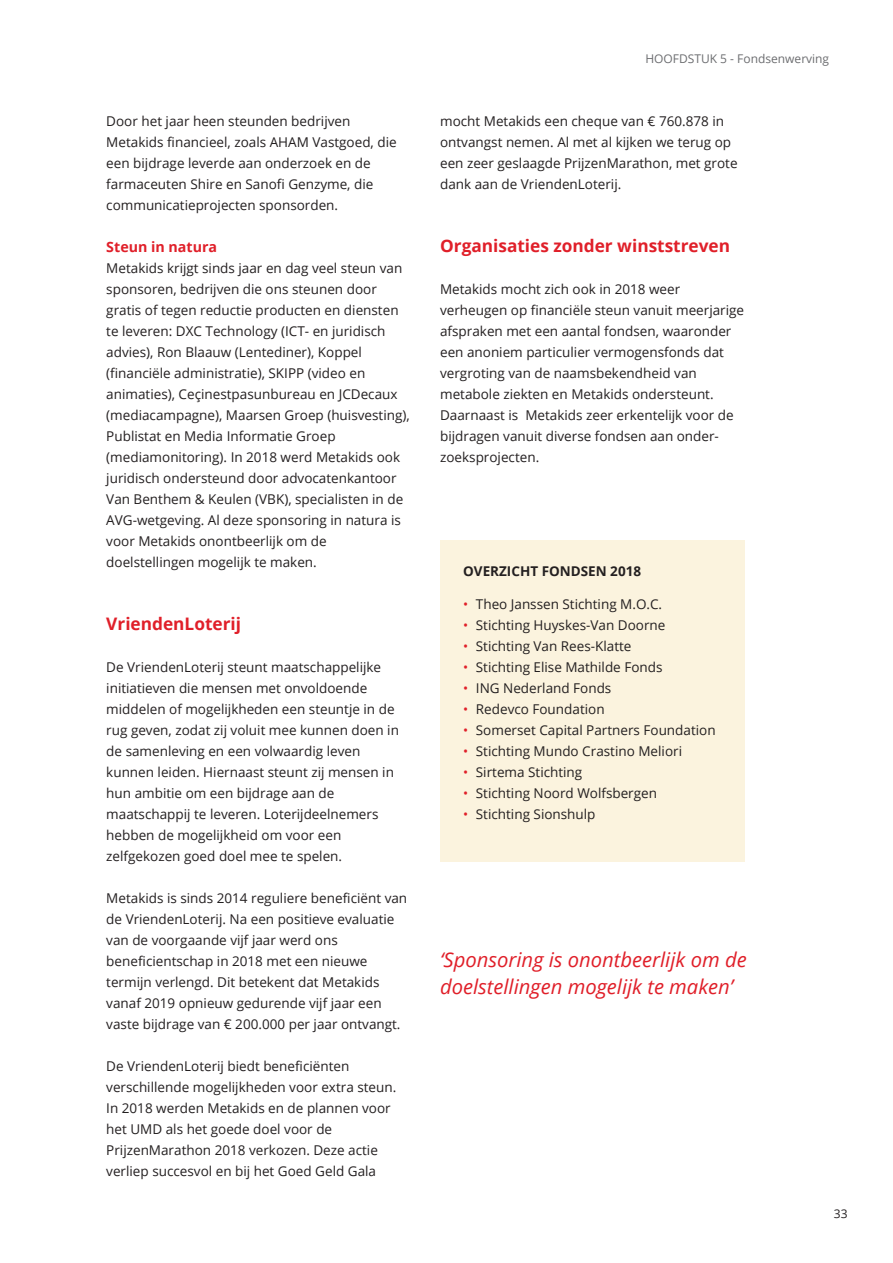
<style>
.page{position:relative;width:893px;height:1263px;background:#fff}
.page>*{position:absolute;margin:0;border:0;box-sizing:border-box;transform-origin:0 0}
.t1{font:italic 20.25px/27px "Open Sans";color:#e01f29}
.t2{font:700 17.25px "Open Sans";color:#e01f29}
.t3{font:700 14.25px "Open Sans";color:#e01f29}
.t4{font:13.5px/21px "Open Sans";color:#231f20}
.t5{font:700 13.5px "Open Sans";color:#231f20}
.t6{font:12px "Open Sans";color:#6c6d70}
.t7{font:12px "Open Sans";color:#231f20}
.s1{color:#e01f29}
</style>
<div class="page">
<div style="left:440px;top:540px;width:304px;height:321px;background:#fbf3de"></div>
<p class="t4" style="left:106px;top:110px;width:292px">Door het jaar heen steunden bedrijven Metakids financieel, zoals AHAM Vastgoed, die een bijdrage leverde aan onderzoek en de farmaceuten Shire en Sanofi Genzyme, die communicatieprojecten sponsorden.</p>
<p class="t3" style="left:106px;top:237px;width:112px">Steun in natura</p>
<p class="t4" style="left:106px;top:257px;width:305px">Metakids krijgt sinds jaar en dag veel steun van sponsoren, bedrijven die ons steunen door gratis of tegen reductie producten en diensten te leveren: DXC Technology (ICT- en juridisch advies), Ron Blaauw (Lentediner), Koppel (financiële administratie), SKIPP (video en animaties), Ceçinestpasunbureau en JCDecaux (mediacampagne), Maarsen Groep (huisvesting), Publistat en Media Informatie Groep (mediamonitoring). In 2018 werd Metakids ook juridisch ondersteund door advocatenkantoor Van Benthem &amp; Keulen (VBK), specialisten in de AVG-wetgeving. Al deze sponsoring in natura is voor Metakids onontbeerlijk om de doelstellingen mogelijk te maken.</p>
<p class="t2" style="left:106px;top:612px;width:136px">VriendenLoterij</p>
<p class="t4" style="left:106px;top:656px;width:294px">De VriendenLoterij steunt maatschappelijke initiatieven die mensen met onvoldoende middelen of mogelijkheden een steuntje in de rug geven, zodat zij voluit mee kunnen doen in de samenleving en een volwaardig leven kunnen leiden. Hiernaast steunt zij mensen in hun ambitie om een bijdrage aan de maatschappij te leveren. Loterijdeelnemers hebben de mogelijkheid om voor een zelfgekozen goed doel mee te spelen.</p>
<p class="t4" style="left:106px;top:887px;width:302px">Metakids is sinds 2014 reguliere beneficiënt van de VriendenLoterij. Na een positieve evaluatie van de voorgaande vijf jaar werd ons beneficientschap in 2018 met een nieuwe termijn verlengd. Dit betekent dat Metakids vanaf 2019 opnieuw gedurende vijf jaar een vaste bijdrage van € 200.000 per jaar ontvangt.</p>
<p class="t4" style="left:106px;top:1055px;width:291px">De VriendenLoterij biedt beneficiënten verschillende mogelijkheden voor extra steun.<br>In 2018 werden Metakids en de plannen voor het UMD als het goede doel voor de PrijzenMarathon 2018 verkozen. Deze actie verliep succesvol en bij het Goed Geld Gala</p>
<p class="t6" style="left:645px;top:50px;width:185px">HOOFDSTUK 5 - Fondsenwerving</p>
<p class="t4" style="left:440px;top:110px;width:299px">mocht Metakids een cheque van € 760.878 in ontvangst nemen. Al met al kijken we terug op een zeer geslaagde PrijzenMarathon, met grote dank aan de VriendenLoterij.</p>
<p class="t2" style="left:440px;top:234px;width:292px">Organisaties zonder winststreven</p>
<p class="t4" style="left:440px;top:278px;width:306px">Metakids mocht zich ook in 2018 weer verheugen op financiële steun vanuit meerjarige afspraken met een aantal fondsen, waaronder een anoniem particulier vermogensfonds dat vergroting van de naamsbekendheid van metabole ziekten en Metakids ondersteunt.<br>Daarnaast is Metakids zeer erkentelijk voor de bijdragen vanuit diverse fondsen aan onder&shy;zoeksprojecten.</p>
<p class="t5" style="left:463px;top:562px;width:179px">OVERZICHT FONDSEN 2018</p>
<p class="t4" style="left:463px;top:593px;width:201px"><span class="s1">•</span> Theo Janssen Stichting M.O.C.</p>
<p class="t4" style="left:463px;top:614px;width:204px"><span class="s1">•</span> Stichting Huyskes-Van Doorne</p>
<p class="t4" style="left:463px;top:635px;width:170px"><span class="s1">•</span> Stichting Van Rees-Klatte</p>
<p class="t4" style="left:463px;top:656px;width:201px"><span class="s1">•</span> Stichting Elise Mathilde Fonds</p>
<p class="t4" style="left:463px;top:677px;width:150px"><span class="s1">•</span> ING Nederland Fonds</p>
<p class="t4" style="left:463px;top:698px;width:143px"><span class="s1">•</span> Redevco Foundation</p>
<p class="t4" style="left:463px;top:719px;width:254px"><span class="s1">•</span> Somerset Capital Partners Foundation</p>
<p class="t4" style="left:463px;top:740px;width:220px"><span class="s1">•</span> Stichting Mundo Crastino Meliori</p>
<p class="t4" style="left:463px;top:761px;width:121px"><span class="s1">•</span> Sirtema Stichting</p>
<p class="t4" style="left:463px;top:782px;width:195px"><span class="s1">•</span> Stichting Noord Wolfsbergen</p>
<p class="t4" style="left:463px;top:803px;width:134px"><span class="s1">•</span> Stichting Sionshulp</p>
<h1 class="t1" style="left:440px;top:945px;width:308px">‘Sponsoring is onontbeerlijk om de doelstellingen mogelijk te maken’</h1>
<p class="t7" style="left:834px;top:1205px;width:15px">33</p>
</div>
